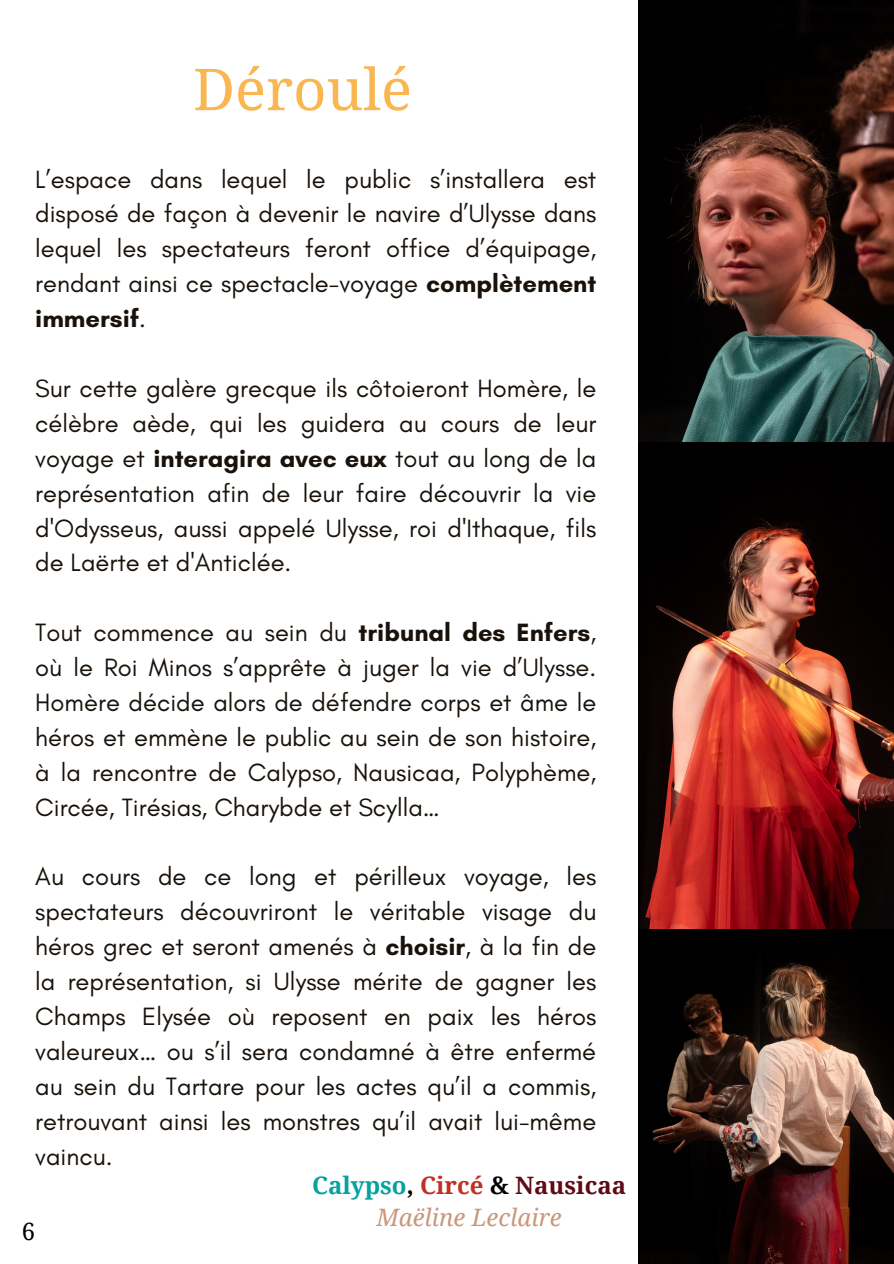
<style>
.page{position:relative;width:894px;height:1264px;background:#fff}
.page>*{position:absolute;margin:0;border:0;box-sizing:border-box;transform-origin:0 0}
.t1{font:57.75px "Noto Serif";color:#fab650}
.t2{font:25.5px/34.8px "Glacial Indifference";color:#19120b;text-align:justify}
.t3{font:700 24px "Noto Serif";color:#600917}
.t4{font:italic 24px "Noto Serif";color:#c9977b}
.t5{font:23.7px "Noto Serif";color:#000}
.s1{font-weight:700}
.s2{color:#05a1a0}
.s3{color:#000}
.s4{color:#c12f25}
</style>
<div class="page">
<img style="left:638px;top:0;width:255px;height:442px">
<img style="left:638px;top:442px;width:255px;height:487px">
<img style="left:638px;top:929px;width:255px;height:334px">
<p class="t1" style="left:193px;top:48px;width:220px">Déroulé</p>
<h1 class="t2" style="left:35px;top:161px;width:562px">L’espace dans lequel le public s’installera est disposé de façon à devenir le navire d’Ulysse dans lequel les spectateurs feront office d’équipage, rendant ainsi ce spectacle-voyage <span class="s1">complètement immersif</span>.</h1>
<p class="t2" style="left:35px;top:370px;width:562px">Sur cette galère grecque ils côtoieront Homère, le célèbre aède, qui les guidera au cours de leur voyage et <span class="s1">interagira avec eux</span> tout au long de la représentation afin de leur faire découvrir la vie d'Odysseus, aussi appelé Ulysse, roi d'Ithaque, fils de Laërte et d'Anticlée.</p>
<p class="t2" style="left:35px;top:615px;width:562px">Tout commence au sein du <span class="s1">tribunal des Enfers</span>, où le Roi Minos s’apprête à juger la vie d’Ulysse.<br>Homère décide alors de défendre corps et âme le héros et emmène le public au sein de son histoire, à la rencontre de Calypso, Nausicaa, Polyphème, Circée, Tirésias, Charybde et Scylla…</p>
<p class="t2" style="left:35px;top:859px;width:562px">Au cours de ce long et périlleux voyage, les spectateurs découvriront le véritable visage du héros grec et seront amenés à <span class="s1">choisir</span>, à la fin de la représentation, si Ulysse mérite de gagner les Champs Elysée où reposent en paix les héros valeureux… ou s’il sera condamné à être enfermé au sein du Tartare pour les actes qu’il a commis, retrouvant ainsi les monstres qu’il avait lui-même vaincu.</p>
<p class="t5" style="left:22px;top:1214px;width:15px">6</p>
<p class="t3" style="left:312px;top:1167px;width:315px"><span class="s2">Calypso</span><span class="s3">,</span> <span class="s4">Circé</span> <span class="s3">&amp;</span> Nausicaa</p>
<p class="t4" style="left:376px;top:1200px;width:187px">Maëline Leclaire</p>
</div>
